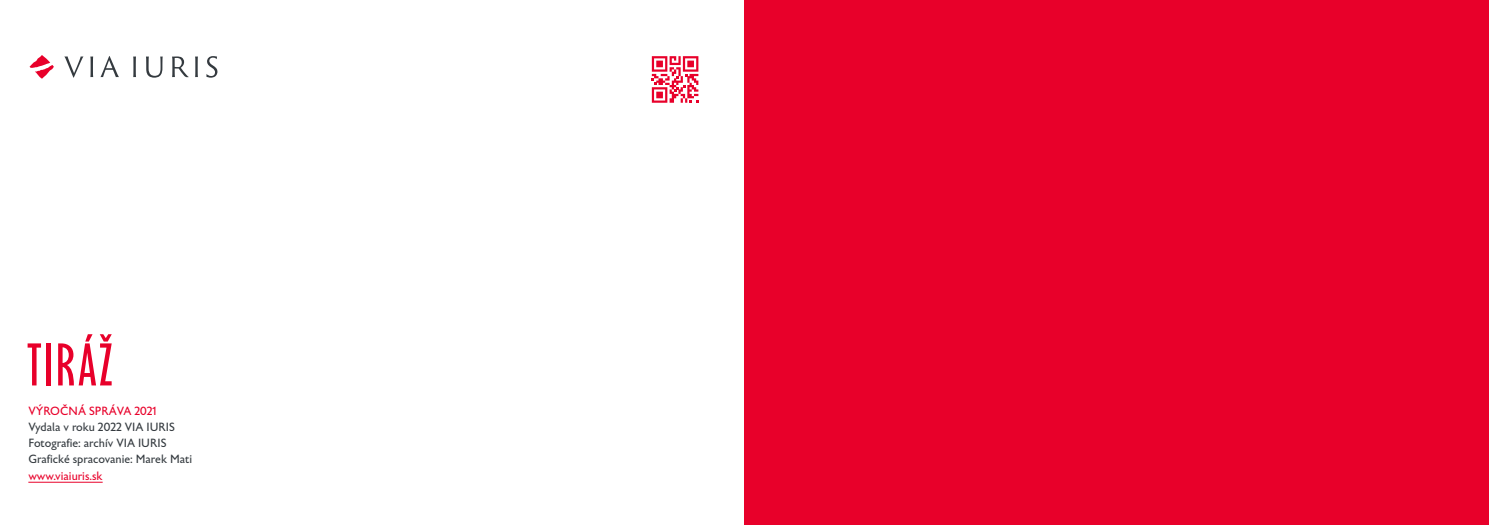
<style>
.page{position:relative;width:1489px;height:525px;background:#fff}
.page>*{position:absolute;margin:0;border:0;box-sizing:border-box;transform-origin:0 0}
.t1{font:60px "BC Eric Machat Headline";letter-spacing:.05em;color:#e8002a}
.t2{font:11.88px/16.2px "BC Eric Machat";color:#343a3f}
.t3{font:11.88px "BC Eric Machat";color:#e8002a}
</style>
<div class="page">
<div style="left:744px;top:0;width:744px;height:524px;background:#e8002a"></div>
<hr style="left:28px;top:481px;width:75px;height:1px;background:#e8002a">
<svg style="left:30px;top:55px;width:24px;height:24px"></svg>
<svg style="left:64px;top:56px;width:19px;height:22px"></svg>
<svg style="left:90px;top:56px;width:3px;height:21px"></svg>
<svg style="left:133px;top:56px;width:3px;height:21px"></svg>
<svg style="left:195px;top:56px;width:3px;height:21px"></svg>
<svg style="left:100px;top:56px;width:19px;height:21px"></svg>
<svg style="left:146px;top:56px;width:17px;height:22px"></svg>
<svg style="left:172px;top:56px;width:17px;height:21px"></svg>
<svg style="left:206px;top:56px;width:11px;height:22px"></svg>
<svg style="left:651px;top:56px;width:47px;height:47px"></svg>
<h1 class="t1" style="left:27px;top:332px;width:86px">TIRÁŽ</h1>
<p class="t3" style="left:28px;top:403px;width:130px">VÝROČNÁ SPRÁVA 2021</p>
<p class="t2" style="left:28px;top:419px;width:165px">Vydala v roku 2022 VIA IURIS<br>Fotografie: archív VIA IURIS<br>Grafické spracovanie: Marek Mati</p>
<p class="t3" style="left:28px;top:468px;width:76px">www.viaiuris.sk</p>
</div>
